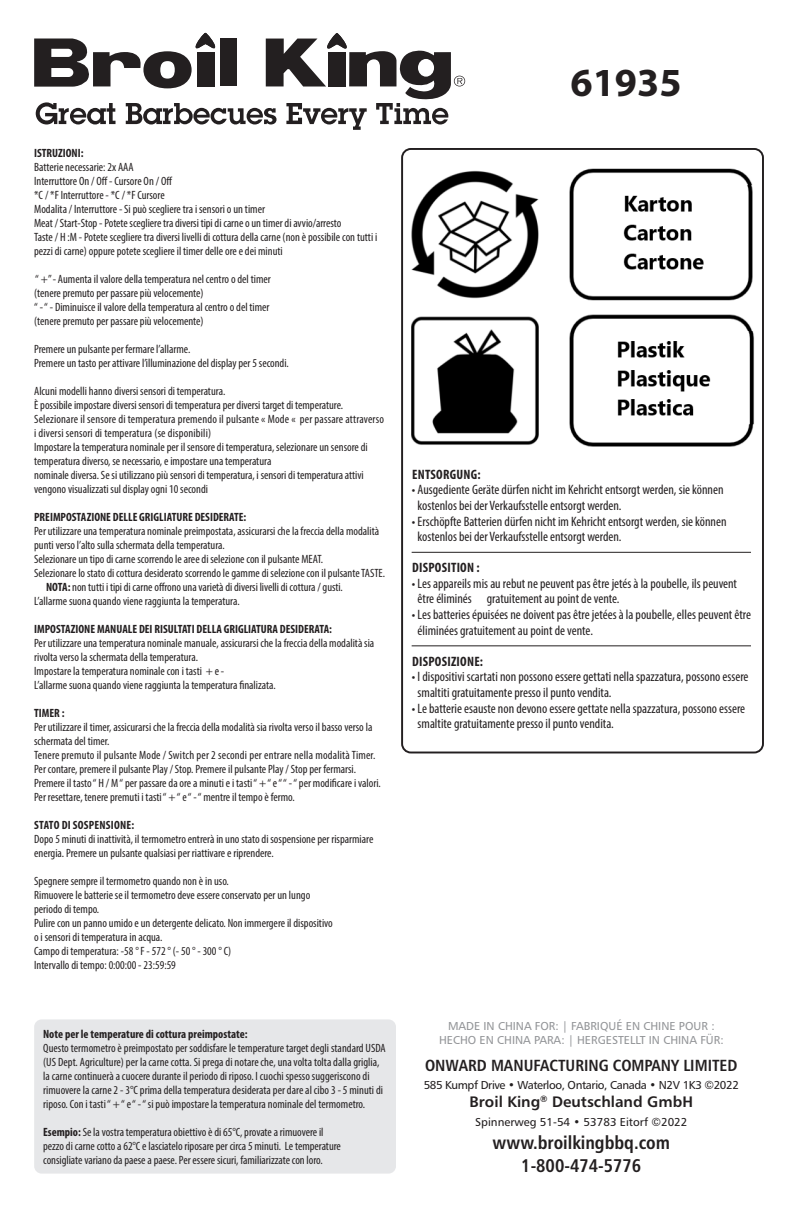
<style>
.page{position:relative;width:792px;height:1224px;background:#fff}
.page>*{position:absolute;margin:0;border:0;box-sizing:border-box;transform-origin:0 0}
.t1{font:700 40px "Myriad Pro";color:#231f20}
.t2{font:18.4px/23px "Humanist 777 BT Bold Condensed B";color:#231f20;text-align:center}
.t3{font:16.2px "Humanist 777 BT Bold Condensed B";color:#231f20}
.t4{font:15.2px "Humanist 777 BT Bold B";color:#231f20}
.t5{font:condensed 13.6px/15.6px "Myriad Pro";color:#231f20}
.t6{font:700 condensed 13.6px "Myriad Pro";letter-spacing:.02em;color:#231f20}
.t7{font:condensed 12px/14px "Myriad Pro";color:#231f20}
.t8{font:700 condensed 12px "Myriad Pro";color:#231f20}
.t9{font:700 condensed 12px "Myriad Pro";letter-spacing:.02em;color:#231f20}
.t10{font:11.6px/13.8px "Humanist 777 BT Roman B";color:#939598;text-align:center}
.t11{font:11.6px "Humanist 777 BT Roman B";letter-spacing:-.035em;color:#231f20}
.t12{font:11.6px "Humanist 777 BT Roman B";color:#231f20}
.s1{font-weight:700}
</style>
<div class="page">
<div style="left:34px;top:1019px;width:362px;height:155px;background:#e6e7e9;border-radius:7px"></div>
<svg style="left:34px;top:33px;width:431px;height:97px"></svg>
<div style="left:401px;top:148px;width:363px;height:605px;border:2px solid #231f20;border-radius:9px"></div>
<hr style="left:412px;top:552px;width:339px;height:1px;background:#231f20">
<hr style="left:412px;top:645px;width:339px;height:1px;background:#231f20">
<img style="left:411px;top:168px;width:342px;height:133px">
<img style="left:411px;top:314px;width:343px;height:133px">
<p class="t8" style="left:34px;top:146px;width:51px">ISTRUZIONI:</p>
<p class="t7" style="left:34px;top:160px;width:345px">Batterie necessarie: 2x AAA<br>Interruttore On / Off - Cursore On / Off<br>*C / *F Interruttore - *C / *F Cursore<br>Modalita / Interruttore - Si può scegliere tra i sensori o un timer<br>Meat / Start-Stop - Potete scegliere tra diversi tipi di carne o un timer di avvio/arresto<br>Taste / H :M - Potete scegliere tra diversi livelli di cottura della carne (non è possibile con tutti i pezzi di carne) oppure potete scegliere il timer delle ore e dei minuti</p>
<p class="t7" style="left:34px;top:272px;width:238px">“ +” - Aumenta il valore della temperatura nel centro o del timer (tenere premuto per passare più velocemente)<br>“ - “ - Diminuisce il valore della temperatura al centro o del timer (tenere premuto per passare più velocemente)</p>
<p class="t7" style="left:34px;top:342px;width:256px">Premere un pulsante per fermare l’allarme.<br>Premere un tasto per attivare l’illuminazione del display per 5 secondi.</p>
<p class="t7" style="left:34px;top:384px;width:351px">Alcuni modelli hanno diversi sensori di temperatura.<br>È possibile impostare diversi sensori di temperatura per diversi target di temperature.<br>Selezionare il sensore di temperatura premendo il pulsante « Mode « per passare attraverso i diversi sensori di temperatura (se disponibili)<br>Impostare la temperatura nominale per il sensore di temperatura, selezionare un sensore di temperatura diverso, se necessario, e impostare una temperatura<br>nominale diversa. Se si utilizzano più sensori di temperatura, i sensori di temperatura attivi vengono visualizzati sul display ogni 10 secondi</p>
<p class="t8" style="left:34px;top:510px;width:214px">PREIMPOSTAZIONE DELLE GRIGLIATURE DESIDERATE:</p>
<p class="t7" style="left:34px;top:524px;width:347px">Per utilizzare una temperatura nominale preimpostata, assicurarsi che la freccia della modalità</p>
<p class="t7" style="left:34px;top:538px;width:192px">punti verso l’alto sulla schermata della temperatura.</p>
<p class="t7" style="left:34px;top:552px;width:290px">Selezionare un tipo di carne scorrendo le aree di selezione con il pulsante MEAT.</p>
<p class="t7" style="left:34px;top:566px;width:353px">Selezionare lo stato di cottura desiderato scorrendo le gamme di selezione con il pulsante TASTE.</p>
<p class="t7" style="left:46px;top:580px;width:298px"><span class="s1">NOTA:</span> non tutti i tipi di carne offrono una varietà di diversi livelli di cottura / gusti.</p>
<p class="t7" style="left:34px;top:594px;width:207px">L’allarme suona quando viene raggiunta la temperatura.</p>
<p class="t8" style="left:34px;top:622px;width:299px">IMPOSTAZIONE MANUALE DEI RISULTATI DELLA GRIGLIATURA DESIDERATA:</p>
<p class="t7" style="left:34px;top:636px;width:342px">Per utilizzare una temperatura nominale manuale, assicurarsi che la freccia della modalità sia rivolta verso la schermata della temperatura.<br>Impostare la temperatura nominale con i tasti + e -<br>L’allarme suona quando viene raggiunta la temperatura finalizata.</p>
<p class="t8" style="left:34px;top:706px;width:32px">TIMER :</p>
<p class="t7" style="left:34px;top:720px;width:348px">Per utilizzare il timer, assicurarsi che la freccia della modalità sia rivolta verso il basso verso la schermata del timer.<br>Tenere premuto il pulsante Mode / Switch per 2 secondi per entrare nella modalità Timer.<br>Per contare, premere il pulsante Play / Stop. Premere il pulsante Play / Stop per fermarsi.<br>Premere il tasto “ H / M “ per passare da ore a minuti e i tasti “ + “ e “ “ - “ per modificare i valori.<br>Per resettare, tenere premuti i tasti “ + “ e “ - “ mentre il tempo è fermo.</p>
<p class="t9" style="left:34px;top:818px;width:101px">STATO DI SOSPENSIONE:</p>
<p class="t7" style="left:34px;top:832px;width:341px">Dopo 5 minuti di inattività, il termometro entrerà in uno stato di sospensione per risparmiare energia. Premere un pulsante qualsiasi per riattivare e riprendere.</p>
<p class="t7" style="left:34px;top:874px;width:300px">Spegnere sempre il termometro quando non è in uso.<br>Rimuovere le batterie se il termometro deve essere conservato per un lungo periodo di tempo.<br>Pulire con un panno umido e un detergente delicato. Non immergere il dispositivo o i sensori di temperatura in acqua.<br>Campo di temperatura: -58 ° F - 572 ° (- 50 ° - 300 ° C)<br>Intervallo di tempo: 0:00:00 - 23:59:59</p>
<p class="t8" style="left:43px;top:1026px;width:206px">Note per le temperature di cottura preimpostate:</p>
<p class="t7" style="left:43px;top:1041px;width:344px">Questo termometro è preimpostato per soddisfare le temperature target degli standard USDA (US Dept. Agriculture) per la carne cotta. Si prega di notare che, una volta tolta dalla griglia, la carne continuerà a cuocere durante il periodo di riposo. I cuochi spesso suggeriscono di rimuovere la carne 2 - 3°C prima della temperatura desiderata per dare al cibo 3 - 5 minuti di riposo. Con i tasti “ + “ e “ - “ si può impostare la temperatura nominale del termometro.</p>
<p class="t7" style="left:43px;top:1125px;width:299px"><span class="s1">Esempio:</span> Se la vostra temperatura obiettivo è di 65°C, provate a rimuovere il pezzo di carne cotto a 62°C e lasciatelo riposare per circa 5 minuti. Le temperature consigliate variano da paese a paese. Per essere sicuri, familiarizzate con loro.</p>
<h1 class="t1" style="left:571px;top:57px;width:112px">61935</h1>
<p class="t6" style="left:412px;top:466px;width:70px">ENTSORGUNG:</p>
<p class="t5" style="left:418px;top:482px;width:308px;text-indent:-6px">• Ausgediente Geräte dürfen nicht im Kehricht entsorgt werden, sie können kostenlos bei der Verkaufsstelle entsorgt werden.</p>
<p class="t5" style="left:418px;top:513px;width:311px;text-indent:-6px">• Erschöpfte Batterien dürfen nicht im Kehricht entsorgt werden, sie können kostenlos bei der Verkaufsstelle entsorgt werden.</p>
<p class="t6" style="left:412px;top:559px;width:69px">DISPOSITION :</p>
<p class="t5" style="left:418px;top:575px;width:321px;text-indent:-6px">• Les appareils mis au rebut ne peuvent pas être jetés à la poubelle, ils peuvent être éliminés gratuitement au point de vente.</p>
<p class="t5" style="left:418px;top:607px;width:335px;text-indent:-6px">• Les batteries épuisées ne doivent pas être jetées à la poubelle, elles peuvent être éliminées gratuitement au point de vente.</p>
<p class="t6" style="left:412px;top:653px;width:72px">DISPOSIZIONE:</p>
<p class="t5" style="left:418px;top:669px;width:332px;text-indent:-6px">• I dispositivi scartati non possono essere gettati nella spazzatura, possono essere smaltiti gratuitamente presso il punto vendita.</p>
<p class="t5" style="left:418px;top:700px;width:329px;text-indent:-6px">• Le batterie esauste non devono essere gettate nella spazzatura, possono essere smaltite gratuitamente presso il punto vendita.</p>
<p class="t10" style="left:439px;top:1019px;width:286px">MADE IN CHINA FOR: | FABRIQUÉ EN CHINE POUR :<br>HECHO EN CHINA PARA: | HERGESTELLT IN CHINA FÜR:</p>
<h3 class="t3" style="left:425px;top:1055px;width:314px">ONWARD MANUFACTURING COMPANY LIMITED</h3>
<p class="t11" style="left:424px;top:1078px;width:317px">585 Kumpf Drive • Waterloo, Ontario, Canada • N2V 1K3 ©2022</p>
<p class="t4" style="left:470px;top:1093px;width:225px">Broil King<sup>®</sup> Deutschland GmbH</p>
<p class="t12" style="left:475px;top:1115px;width:214px">Spinnerweg 51-54 • 53783 Eitorf ©2022</p>
<h2 class="t2" style="left:493px;top:1131px;width:179px">www.broilkingbbq.com<br>1-800-474-5776</h2>
</div>
